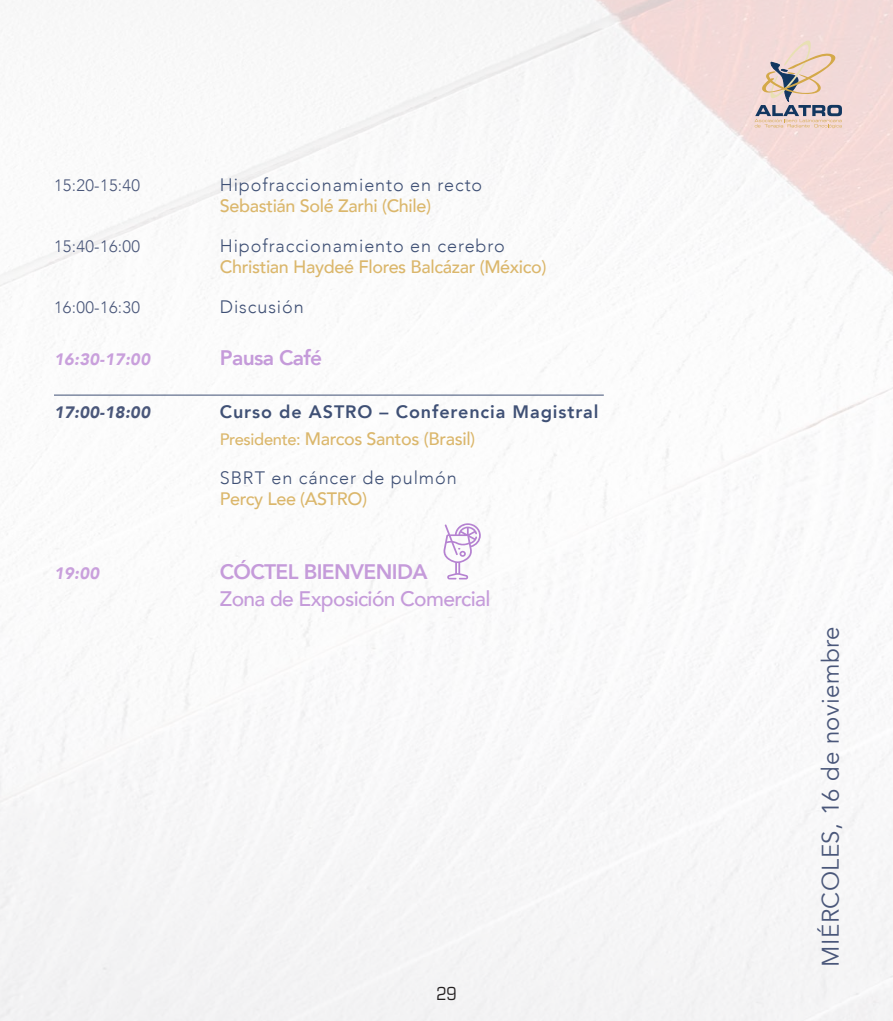
<style>
.page{position:relative;width:893px;height:1021px;background:#fff}
.page>*{position:absolute;margin:0;border:0;box-sizing:border-box;transform-origin:0 0}
.t1{font:24px "Avenir";letter-spacing:.02em;color:#4a577a}
.t2{font:500 21px/27px "Avenir";letter-spacing:-.03em;color:#c59bda}
.t3{font:800 21px "Avenir";letter-spacing:-.03em;color:#c59bda}
.t4{font:300 18px/21px "Avenir";letter-spacing:.05em;color:#3f5075}
.t5{font:500 18px/21px "Avenir";letter-spacing:-.02em;color:#dbb76c}
.t6{font:800 18px/27px "Avenir";letter-spacing:.05em;color:#3f5075}
.t7{font:condensed 18px "Eurostile LT Std";color:#231f20}
.t8{font:300 16.5px "Avenir";letter-spacing:.02em;color:#4a577a}
.t9{font:italic 900 16.5px "Avenir";letter-spacing:.02em;color:#c9a0dc}
.t10{font:italic 900 16.5px "Avenir";letter-spacing:.02em;color:#4a577a}
.s1{font-weight:500;color:#dbb76c}
.s2{font-weight:300;color:#3f5075}
.s3{font-weight:500;font-size:16.5px;color:#dbb76c}
.s4{font-weight:800}
</style>
<div class="page">
<svg style="left:754px;top:34px;width:91px;height:94px;background:#dbc6c1"></svg>
<hr style="left:54px;top:395px;width:550px;height:1px;background:#3f5075">
<svg style="left:443px;top:523px;width:38px;height:56px"></svg>
<p class="t8" style="left:54px;top:175px;width:88px">15:20-15:40</p>
<p class="t4" style="left:220px;top:174px;width:264px">Hipofraccionamiento en recto<br><span class="s1">Sebastián Solé Zarhi (Chile)</span></p>
<p class="t8" style="left:54px;top:236px;width:88px">15:40-16:00</p>
<p class="t5" style="left:220px;top:234px;width:328px"><span class="s2">Hipofraccionamiento en cerebro<br></span>Christian Haydeé Flores Balcázar (México)</p>
<p class="t8" style="left:54px;top:297px;width:88px">16:00-16:30</p>
<p class="t4" style="left:220px;top:296px;width:85px">Discusión</p>
<p class="t9" style="left:54px;top:346px;width:98px">16:30-17:00</p>
<p class="t3" style="left:220px;top:341px;width:104px">Pausa Café</p>
<p class="t10" style="left:54px;top:398px;width:98px">17:00-18:00</p>
<p class="t6" style="left:220px;top:398px;width:380px">Curso de ASTRO – Conferencia Magistral<br><span class="s3">Presidente:</span> <span class="s1">Marcos Santos (Brasil)</span></p>
<p class="t4" style="left:220px;top:467px;width:238px">SBRT en cáncer de pulmón<br><span class="s1">Percy Lee (ASTRO)</span></p>
<p class="t9" style="left:54px;top:559px;width:47px">19:00</p>
<p class="t2" style="left:220px;top:557px;width:272px"><span class="s4">CÓCTEL BIENVENIDA<br></span>Zona de Exposición Comercial</p>
<p class="t7" style="left:436px;top:983px;width:22px">29</p>
<p class="t1" style="left:816px;top:966px;width:342px;rotate:-90deg">MIÉRCOLES, 16 de noviembre</p>
</div>
